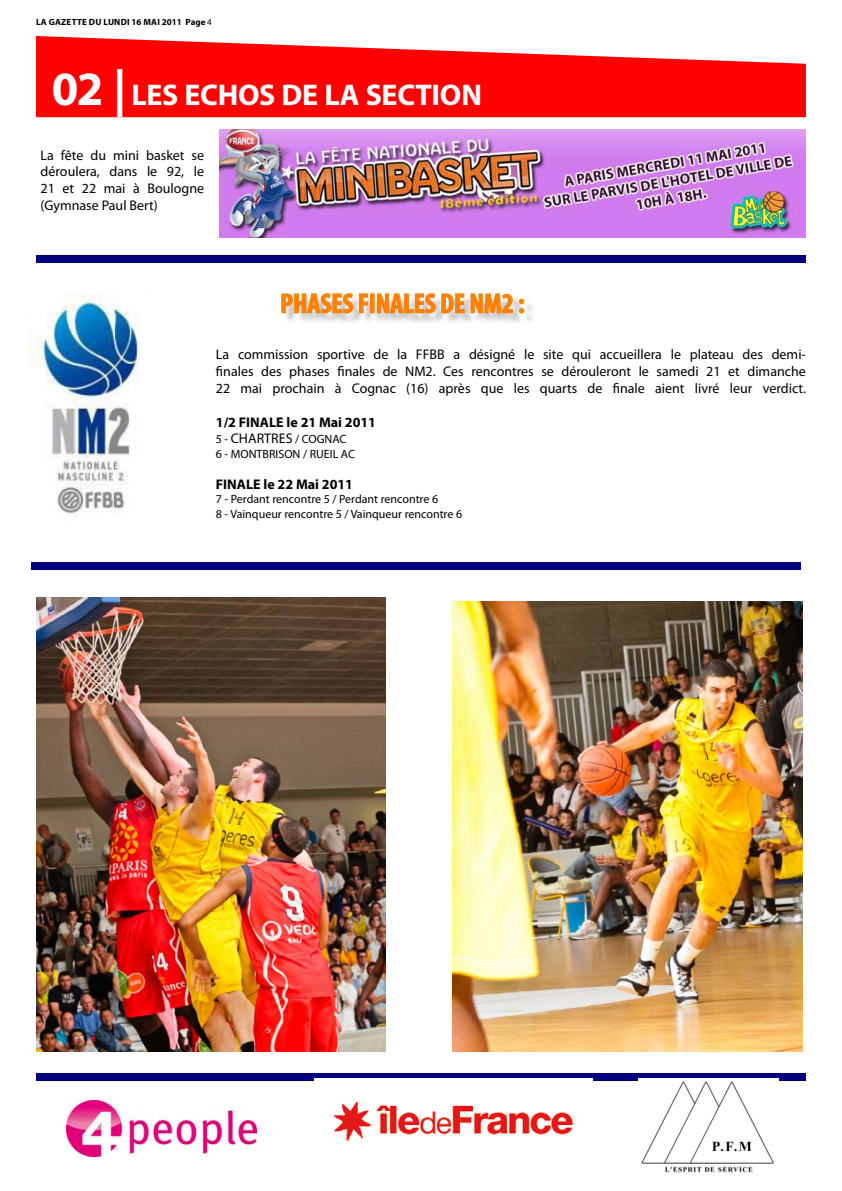
<style>
.page{position:relative;width:842px;height:1191px;background:#fff}
.page>*{position:absolute;margin:0;border:0;box-sizing:border-box;transform-origin:0 0}
.t1{font:700 30px "Myriad Pro";letter-spacing:-.005em;color:#fff}
.t2{font:700 condensed 28px "Myriad Pro";color:#ff8000}
.t3{font:14px/16.8px "Myriad Pro";color:#000;text-align:justify}
.t4{font:700 14px "Myriad Pro";color:#000}
.t5{font:12px/14.4px "Myriad Pro";color:#000}
.t6{font:700 9px "Myriad Pro";color:#000}
.t7{font:700 9px "Myriad Pro";letter-spacing:.02em;color:#000}
.s1{font-weight:400}
.s2{font-size:48px}
.s3{font-size:14px}
</style>
<div class="page">
<div style="left:36px;top:1073px;width:770px;height:7px;background:#000080"></div>
<svg style="left:36px;top:36px;width:770px;height:81px;fill:#f00"></svg>
<img style="left:67px;top:1100px;width:190px;height:56px">
<img style="left:315px;top:1079px;width:277px;height:63px">
<img style="left:638px;top:1079px;width:140px;height:94px">
<img style="left:220px;top:129px;width:586px;height:109px">
<img style="left:28px;top:293px;width:111px;height:220px">
<div style="left:283px;top:295px;width:253px;height:30px;background:#000;opacity:.3"></div>
<svg style="left:281px;top:293px;width:72px;height:20px"></svg>
<svg style="left:359px;top:293px;width:9px;height:20px"></svg>
<div style="left:370px;top:294px;width:4px;height:19px;border:1px solid #ff8000"></div>
<svg style="left:377px;top:293px;width:88px;height:20px"></svg>
<svg style="left:471px;top:293px;width:42px;height:20px"></svg>
<svg style="left:519px;top:299px;width:5px;height:14px"></svg>
<div style="left:31px;top:563px;width:770px;height:7px;background:#000080"></div>
<div style="left:36px;top:255px;width:770px;height:7px;background:#000080"></div>
<img style="left:36px;top:597px;width:350px;height:454px">
<img style="left:453px;top:601px;width:349px;height:450px">
<p class="t7" style="left:36px;top:16px;width:74px">LA GAZETTE DU LUN</p>
<p class="t6" style="left:121px;top:16px;width:93px">DI 16 MAI 2011 PAGE <span class="s1">4</span></p>
<h1 class="t1" style="left:52px;top:76px;width:432px"><span class="s2">02 |</span> LES ECHOS DE LA SECTION</h1>
<p class="t3" style="left:41px;top:146px;width:165px">La fête du mini basket se déroulera, dans le 92, le 21 et 22 mai à Boulogne (Gymnase Paul Bert)</p>
<h2 class="t2" style="left:280px;top:286px;width:246px">PHASES FINALES DE NM2 :</h2>
<p class="t3" style="left:216px;top:346px;width:591px">La commission sportive de la FFBB a désigné le site qui accueillera le plateau des demi&shy;finales des phases finales de NM2. Ces rencontres se dérouleront le samedi 21 et dimanche 22 mai prochain à Cognac (16) après que les quarts de finale aient livré leur verdict.</p>
<p class="t4" style="left:216px;top:413px;width:162px">1/2 FINALE LE 21 MAI 2011</p>
<p class="t5" style="left:216px;top:432px;width:141px">5 - <span class="s3">CHARTRES</span> / COGNAC<br>6 - MONTBRISON / RUEIL AC</p>
<p class="t4" style="left:216px;top:475px;width:139px">FINALE LE 22 MAI 2011</p>
<p class="t5" style="left:216px;top:492px;width:248px">7 - Perdant rencontre 5 / Perdant rencontre 6<br>8 - Vainqueur rencontre 5 / Vainqueur rencontre 6</p>
</div>
